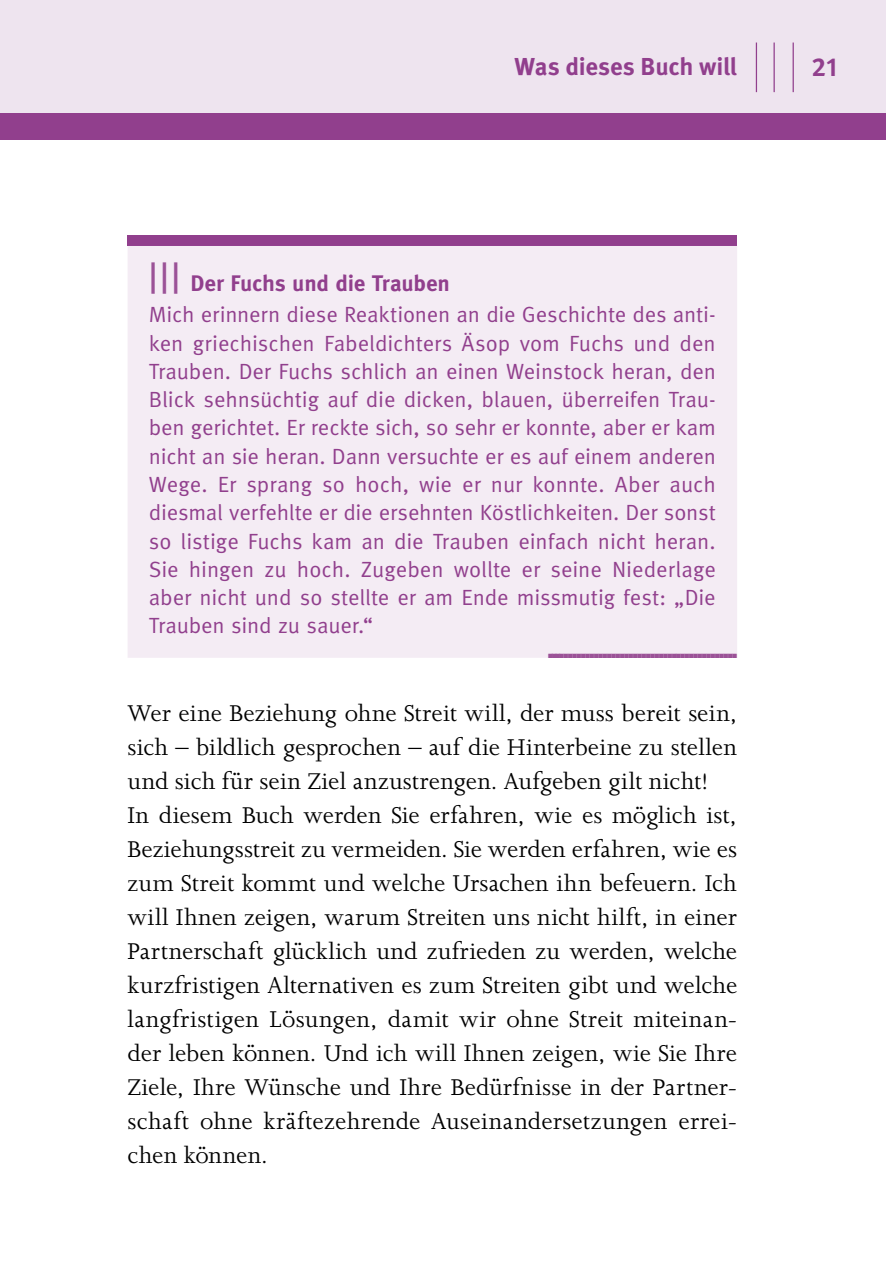
<style>
.page{position:relative;width:886px;height:1276px;background:#fff}
.page>*{position:absolute;margin:0;border:0;box-sizing:border-box;transform-origin:0 0}
.t1{font:26.25px/34px "Joanna MT Std";letter-spacing:.01em;color:#000}
.t2{font:700 26px "Meta Pro";color:#913f8d}
.t3{font:700 24.5px "Meta Pro";letter-spacing:-.01em;color:#913f8d}
.t4{font:700 22.5px "Meta Pro";letter-spacing:-.01em;color:#913f8d}
.t5{font:22px/28.2px "Meta Pro";letter-spacing:-.01em;color:#913f8d;text-align:justify}
.t6{font:7px "European Pi Std 3";color:#9b5297;scale:1.05 1}
</style>
<div class="page">
<div style="left:128px;top:235px;width:609px;height:11px;background:#913f8d"></div>
<div style="left:128px;top:246px;width:609px;height:412px;background:#f4ecf4"></div>
<div style="left:0;top:0;width:886px;height:120px;background:#eee4ef"></div>
<div style="left:0;top:113px;width:886px;height:27px;background:#913f8d"></div>
<hr style="left:792px;top:43px;width:2px;height:49px;background:#913f8d">
<hr style="left:773px;top:43px;width:2px;height:49px;background:#913f8d">
<hr style="left:756px;top:43px;width:1px;height:49px;background:#913f8d">
<p class="t3" style="left:515px;top:51px;width:224px">Was dieses Buch will</p>
<p class="t2" style="left:811px;top:50px;width:27px">21</p>
<p class="t4" style="left:149px;top:269px;width:303px"><sup>|||</sup> Der Fuchs und die Trauben</p>
<p class="t5" style="left:149px;top:301px;width:569px">Mich erinnern diese Reaktionen an die Geschichte des anti&shy;ken griechischen Fabeldichters Äsop vom Fuchs und den Trauben. Der Fuchs schlich an einen Weinstock heran, den Blick sehnsüchtig auf die dicken, blauen, überreifen Trau&shy;ben gerichtet. Er reckte sich, so sehr er konnte, aber er kam nicht an sie heran. Dann versuchte er es auf einem anderen Wege. Er sprang so hoch, wie er nur konnte. Aber auch diesmal verfehlte er die ersehnten Köstlichkeiten. Der sonst so listige Fuchs kam an die Trauben einfach nicht heran.<br>Sie hingen zu hoch. Zugeben wollte er seine Niederlage aber nicht und so stellte er am Ende missmutig fest: „Die Trauben sind zu sauer.“</p>
<p class="t6" style="left:548px;top:651px;width:181px">◾◾◾◾ ◾ ◾ ◾ ◾ ◾ ◾ ◾ ◾ ◾ ◾ ◾ ◾ ◾ ◾ ◾ ◾ ◾ ◾ ◾ ◾ ◾ ◾ ◾ ◾ ◾ ◾ ◾ ◾ ◾ ◾ ◾ ◾ ◾ ◾ ◾ ◾ ◾ ◾ ◾ ◾</p>
<p class="t1" style="left:128px;top:696px;width:611px">Wer eine Beziehung ohne Streit will, der muss bereit sein, sich – bildlich gesprochen – auf die Hinterbeine zu stellen und sich für sein Ziel anzustrengen. Aufgeben gilt nicht!<br>In diesem Buch werden Sie erfahren, wie es möglich ist, Beziehungsstreit zu vermeiden. Sie werden erfahren, wie es zum Streit kommt und welche Ursachen ihn befeuern. Ich will Ihnen zeigen, warum Streiten uns nicht hilft, in einer Partnerschaft glücklich und zufrieden zu werden, welche kurzfristigen Alternativen es zum Streiten gibt und welche langfristigen Lösungen, damit wir ohne Streit miteinan&shy;der leben können. Und ich will Ihnen zeigen, wie Sie Ihre Ziele, Ihre Wünsche und Ihre Bedürfnisse in der Partner&shy;schaft ohne kräftezehrende Auseinandersetzungen errei&shy;chen können.</p>
</div>
